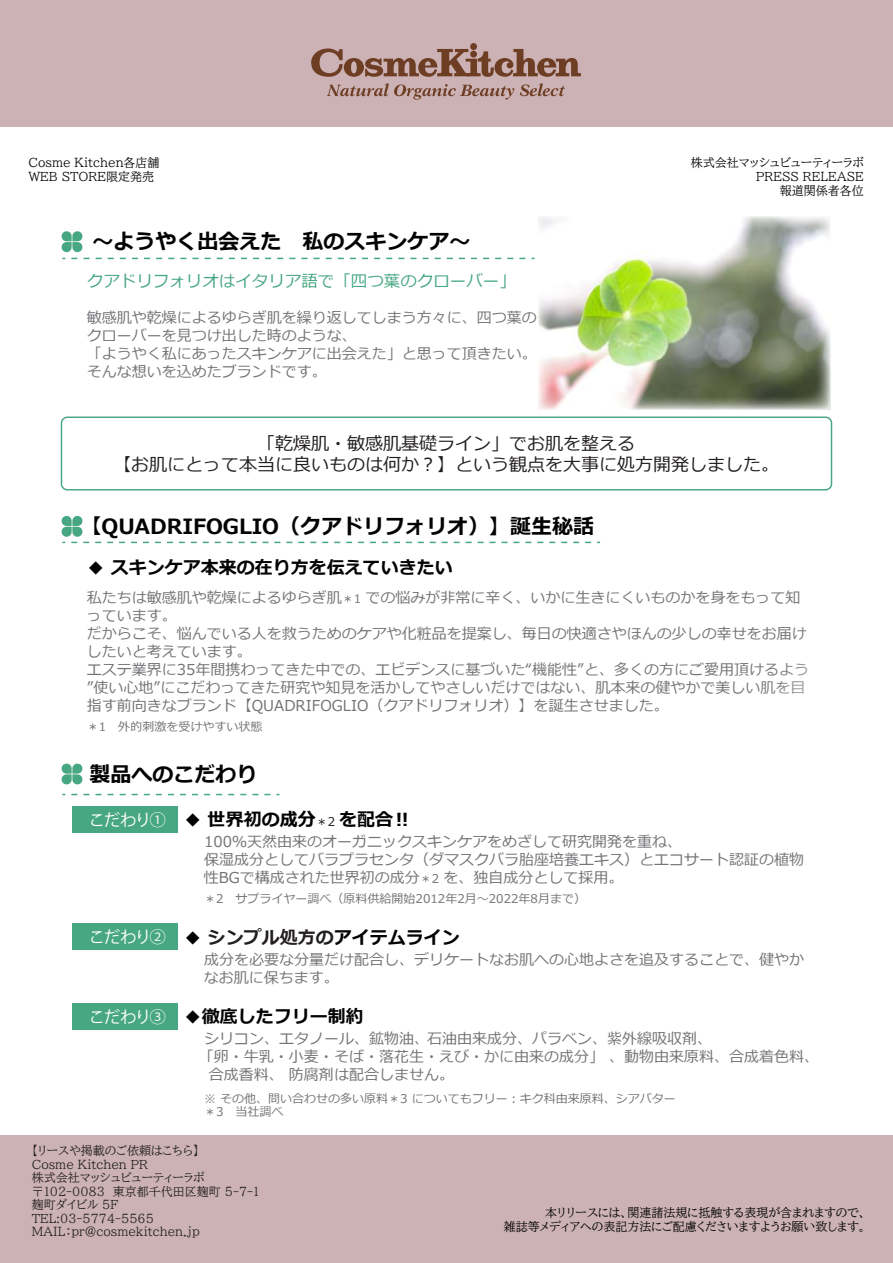
<style>
.page{position:relative;width:893px;height:1263px;background:#fff}
.page>*{position:absolute;margin:0;border:0;box-sizing:border-box;transform-origin:0 0}
.t1{font:700 21px "Meiryo";color:#030303}
.t2{font:700 18px "Meiryo";color:#030303}
.t3{font:18px/21.6px "Meiryo";color:#231f20;text-align:center}
.t4{font:16.5px "Meiryo";color:#48a783}
.t5{font:16.5px "Koz Go Pr 6 N";letter-spacing:-.1em;color:#fff}
.t6{font:15px/18px "Meiryo";color:#747478}
.t7{font:12px/14.4px "BIZ UDP Mincho Medium";color:#030303;text-align:right}
.t8{font:12px/13.5px "BIZ UDP Mincho Medium";color:#231f20}
.t9{font:12px/13.5px "Meiryo";color:#747478}
.s1{font-size:12px}
.s2{font-weight:400;font-size:12px;color:#231f20}
.s3{color:#231f20}
</style>
<div class="page">
<img style="left:538px;top:217px;width:292px;height:193px">
<svg style="left:71px;top:258px;width:464px;height:1px"></svg>
<svg style="left:71px;top:794px;width:208px;height:1px"></svg>
<div style="left:61px;top:416px;width:771px;height:74px;border:1px solid #48a783;border-radius:6px"></div>
<svg style="left:62px;top:231px;width:20px;height:21px"></svg>
<svg style="left:62px;top:516px;width:538px;height:27px"></svg>
<svg style="left:62px;top:764px;width:20px;height:20px"></svg>
<div style="left:72px;top:806px;width:106px;height:26px;background:#48a783"></div>
<div style="left:72px;top:924px;width:106px;height:26px;background:#48a783"></div>
<div style="left:72px;top:1003px;width:106px;height:26px;background:#48a783"></div>
<div style="left:0;top:0;width:893px;height:127px;background:#ccb2b4"></div>
<div style="left:0;top:1135px;width:893px;height:128px;background:#ccb2b4"></div>
<svg style="left:311px;top:48px;width:270px;height:29px"></svg>
<div style="left:470px;top:51px;width:7px;height:7px;background:#6d3e24;border-radius:50%"></div>
<div style="left:470px;top:43px;width:7px;height:7px;background:#6d3e24;border-radius:50%"></div>
<svg style="left:327px;top:83px;width:187px;height:17px"></svg>
<svg style="left:520px;top:83px;width:45px;height:13px"></svg>
<p class="t7" style="left:28px;top:155px;width:133px;text-align:left">Cosme Kitchen各店舗<br>WEB STORE限定発売</p>
<h1 class="t1" style="left:92px;top:227px;width:380px">～ようやく出会えた　私のスキンケア～</h1>
<p class="t4" style="left:87px;top:269px;width:430px">クアドリフォリオはイタリア語で「四つ葉のクローバー」</p>
<p class="t6" style="left:87px;top:309px;width:451px">敏感肌や乾燥によるゆらぎ肌を繰り返してしまう方々に、四つ葉のクローバーを見つけ出した時のような、<br>「ようやく私にあったスキンケアに出会えた」と思って頂きたい。そんな想いを込めたブランドです。</p>
<p class="t7" style="left:691px;top:155px;width:175px">株式会社マッシュビューティーラボ<br>PRESS RELEASE<br>報道関係者各位</p>
<p class="t3" style="left:113px;top:433px;width:668px">「乾燥肌・敏感肌基礎ライン」でお肌を整える<br>【お肌にとって本当に良いものは何か︖】という観点を大事に処方開発しました。</p>
<h1 class="t1" style="left:81px;top:511px;width:515px">【QUADRIFOGLIO（クアドリフォリオ）】誕生秘話</h1>
<p class="t2" style="left:87px;top:554px;width:367px">◆ スキンケア本来の在り方を伝えていきたい</p>
<p class="t6" style="left:87px;top:589px;width:724px">私たちは敏感肌や乾燥によるゆらぎ肌<span class="s1">＊1</span> での悩みが非常に辛く、いかに生きにくいものかを身をもって知っています。<br>だからこそ、悩んでいる人を救うためのケアや化粧品を提案し、毎日の快適さやほんの少しの幸せをお届けしたいと考えています。<br>エステ業界に35年間携わってきた中での、エビデンスに基づいた“機能性”と、多くの方にご愛用頂けるよう”使い心地”にこだわってきた研究や知見を活かしてやさしいだけではない、肌本来の健やかで美しい肌を目指す前向きなブランド【QUADRIFOGLIO（クアドリフォリオ）】を誕生させました。</p>
<p class="t9" style="left:87px;top:721px;width:177px">＊1　外的刺激を受けやすい状態</p>
<h1 class="t1" style="left:90px;top:759px;width:170px">製品へのこだわり</h1>
<p class="t2" style="left:184px;top:806px;width:229px">◆ 世界初の成分<span class="s2">＊2</span> を配合‼</p>
<p class="t6" style="left:204px;top:833px;width:479px">100％天然由来のオーガニックスキンケアをめざして研究開発を重ね、</p>
<p class="t6" style="left:204px;top:851px;width:601px">保湿成分としてバラプラセンタ（ダマスクバラ胎座培養エキス）とエコサート認証の植物</p>
<p class="t6" style="left:184px;top:869px;width:441px">　 性BGで構成された世界初の成分<span class="s1">＊2</span> を、独自成分として採用。</p>
<p class="t9" style="left:204px;top:892px;width:383px">＊2　サプライヤー調べ（原料供給開始2012年2月～2022年8月まで）</p>
<p class="t2" style="left:184px;top:925px;width:277px">◆ <span class="s3">シンプル処方の</span>アイテムライン</p>
<p class="t6" style="left:184px;top:951px;width:622px;text-indent:20px">成分を必要な分量だけ配合し、デリケートなお肌への心地よさを追及することで、健やか　 なお肌に保ちます。</p>
<p class="t2" style="left:184px;top:1004px;width:181px">◆徹底したフリー制約</p>
<p class="t6" style="left:204px;top:1031px;width:510px">シリコン、エタノール、鉱物油、石油由来成分、パラベン、紫外線吸収剤、</p>
<p class="t6" style="left:199px;top:1049px;width:622px">「卵・牛乳・小麦・そば・落花生・えび・かに由来の成分」 、動物由来原料、合成着色料、</p>
<p class="t6" style="left:184px;top:1067px;width:272px">　 合成香料、 防腐剤は配合しません。</p>
<p class="t9" style="left:204px;top:1092px;width:473px">※ その他、問い合わせの多い原料＊3 についてもフリー︓キク科由来原料、シアバター＊3　当社調べ</p>
<p class="t5" style="left:89px;top:810px;width:79px">こだわり①</p>
<p class="t5" style="left:89px;top:928px;width:79px">こだわり②</p>
<p class="t5" style="left:89px;top:1008px;width:79px">こだわり③</p>
<p class="t8" style="left:32px;top:1144px;width:229px">【リースや掲載のご依頼はこちら】<br>Cosme Kitchen PR<br>株式会社マッシュビューティーラボ〒102-0083　東京都千代田区麹町 5-7-1麹町ダイビル 5F<br>TEL:03-5774-5565<br>MAIL：pr@cosmekitchen.jp</p>
<p class="t7" style="left:504px;top:1205px;width:364px">本リリースには、関連諸法規に抵触する表現が含まれますので、<br>雑誌等メディアへの表記方法にご配慮くださいますようお願い致します。</p>
</div>
